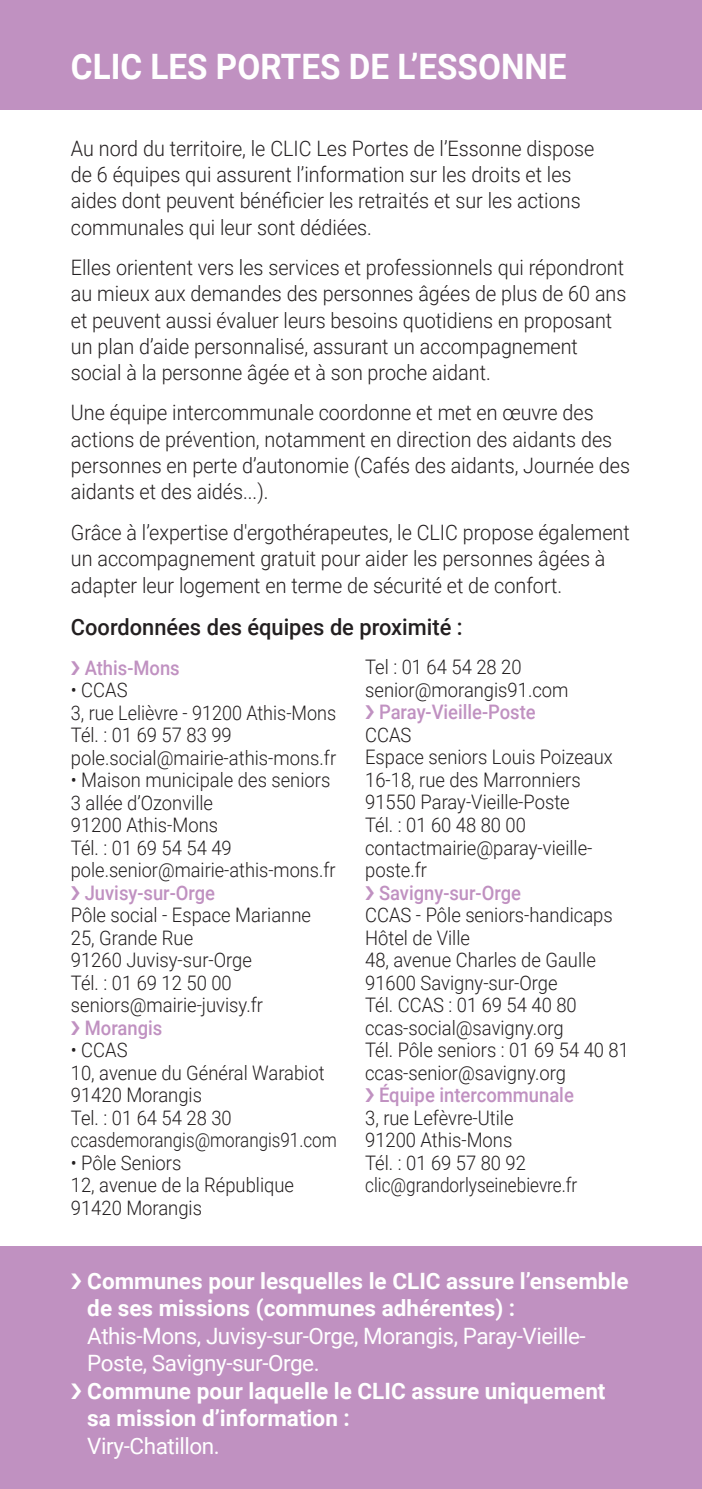
<style>
.page{position:relative;width:702px;height:1489px;background:#fff}
.page>*{position:absolute;margin:0;border:0;box-sizing:border-box;transform-origin:0 0}
.t1{font:700 35px "Roboto";color:#fff;scale:.95 1}
.t2{font:700 22.5px/27.5px "Roboto";color:#fff}
.t3{font:500 22.5px "Roboto";color:#231f20}
.t4{font:300 21.25px/26.2px "Roboto";color:#231f20;scale:.93 1}
.t5{font:300 20px/22.5px "Roboto";color:#231f20;scale:.92 1}
.t6{font:500 20px "Roboto";color:#c091c1;scale:.92 1}
.t7{font:300 20px "Roboto";color:#231f20;scale:.91 1}
.t8{font:300 20px "Roboto";color:#231f20;scale:.9 1}
.t9{font:300 20px "Roboto";color:#231f20;scale:.85 1}
.t10{font:300 20px "Roboto";color:#231f20;scale:.86 1}
.s1{font-weight:400}
</style>
<div class="page">
<div style="left:0;top:0;width:702px;height:110px;background:#c091c1"></div>
<div style="left:0;top:1245px;width:702px;height:243px;background:#c091c1"></div>
<p class="t1" style="left:71px;top:42px;width:523px">CLIC LES PORTES DE L’ESSONNE</p>
<p class="t4" style="left:71px;top:134px;width:564px">Au nord du territoire, le CLIC Les Portes de l’Essonne dispose de 6 équipes qui assurent l’information sur les droits et les aides dont peuvent bénéficier les retraités et sur les actions communales qui leur sont dédiées.</p>
<p class="t4" style="left:71px;top:253px;width:599px">Elles orientent vers les services et professionnels qui répondront au mieux aux demandes des personnes âgées de plus de 60 ans et peuvent aussi évaluer leurs besoins quotidiens en proposant un plan d’aide personnalisé, assurant un accompagnement social à la personne âgée et à son proche aidant.</p>
<p class="t4" style="left:71px;top:399px;width:602px">Une équipe intercommunale coordonne et met en œuvre des actions de prévention, notamment en direction des aidants des personnes en perte d’autonomie (Cafés des aidants, Journée des aidants et des aidés...).</p>
<p class="t4" style="left:71px;top:518px;width:602px;line-height:27px">Grâce à l’expertise d'ergothérapeutes, le CLIC propose également un accompagnement gratuit pour aider les personnes âgées à adapter leur logement en terme de sécurité et de confort.</p>
<p class="t3" style="left:71px;top:611px;width:393px">Coordonnées des équipes de proximité :</p>
<p class="t6" style="left:85px;top:653px;width:105px">Athis-Mons</p>
<p class="t5" style="left:71px;top:678px;width:63px">• CCAS</p>
<p class="t8" style="left:71px;top:698px;width:296px">3, rue Lelièvre - 91200 Athis-Mons</p>
<p class="t5" style="left:71px;top:723px;width:176px">Tél. : 01 69 57 83 99</p>
<p class="t5" style="left:71px;top:745px;width:290px">pole.social@mairie-athis-mons.fr</p>
<p class="t5" style="left:71px;top:768px;width:283px">• Maison municipale des seniors</p>
<p class="t5" style="left:71px;top:790px;width:156px">3 allée d’Ozonville</p>
<p class="t5" style="left:71px;top:813px;width:161px">91200 Athis-Mons</p>
<p class="t5" style="left:71px;top:835px;width:176px">Tél. : 01 69 54 54 49</p>
<p class="t7" style="left:71px;top:856px;width:292px">pole.senior@mairie-athis-mons.fr</p>
<p class="t6" style="left:85px;top:878px;width:143px">Juvisy-sur-Orge</p>
<p class="t5" style="left:71px;top:903px;width:262px">Pôle social - Espace Marianne</p>
<p class="t5" style="left:71px;top:925px;width:198px">25, Grande Rue<br>91260 Juvisy-sur-Orge</p>
<p class="t5" style="left:71px;top:970px;width:176px">Tél. : 01 69 12 50 00</p>
<p class="t5" style="left:71px;top:993px;width:210px">seniors@mairie-juvisy.fr</p>
<p class="t6" style="left:85px;top:1013px;width:86px">Morangis</p>
<p class="t5" style="left:71px;top:1038px;width:63px">• CCAS</p>
<p class="t5" style="left:71px;top:1060px;width:277px">10, avenue du Général Warabiot</p>
<p class="t5" style="left:71px;top:1083px;width:144px">91420 Morangis</p>
<p class="t5" style="left:71px;top:1105px;width:176px">Tel. : 01 64 54 28 30</p>
<p class="t9" style="left:71px;top:1126px;width:314px">ccasdemorangis@morangis91.com</p>
<p class="t5" style="left:71px;top:1150px;width:122px">• Pôle Seniors</p>
<p class="t5" style="left:71px;top:1173px;width:244px">12, avenue de la République</p>
<p class="t5" style="left:71px;top:1195px;width:144px">91420 Morangis</p>
<p class="t5" style="left:365px;top:655px;width:171px">Tel : 01 64 54 28 20</p>
<p class="t5" style="left:365px;top:677px;width:222px">senior@morangis91.com</p>
<p class="t6" style="left:379px;top:698px;width:172px">Paray-Vieille-Poste</p>
<p class="t5" style="left:365px;top:722px;width:270px">CCAS<br>Espace seniors Louis Poizeaux</p>
<p class="t5" style="left:365px;top:767px;width:236px">16-18, rue des Marronniers<br>91550 Paray-Vieille-Poste</p>
<p class="t5" style="left:365px;top:812px;width:176px">Tél. : 01 60 48 80 00</p>
<p class="t5" style="left:365px;top:835px;width:248px">contactmairie@paray-vieille&shy;poste.fr</p>
<p class="t6" style="left:379px;top:878px;width:156px">Savigny-sur-Orge</p>
<p class="t5" style="left:365px;top:902px;width:270px">CCAS - Pôle seniors-handicaps</p>
<p class="t5" style="left:365px;top:925px;width:115px">Hôtel de Ville</p>
<p class="t5" style="left:365px;top:947px;width:252px">48, avenue Charles de Gaulle<br>91600 Savigny-sur-Orge</p>
<p class="t5" style="left:365px;top:992px;width:231px">Tél. CCAS : 01 69 54 40 80</p>
<p class="t5" style="left:365px;top:1015px;width:217px">ccas-social@savigny.org</p>
<p class="t5" style="left:365px;top:1037px;width:288px">Tél. Pôle seniors : 01 69 54 40 81</p>
<p class="t5" style="left:365px;top:1060px;width:220px">ccas-senior@savigny.org</p>
<p class="t6" style="left:379px;top:1080px;width:213px">Équipe intercommunale</p>
<p class="t5" style="left:365px;top:1105px;width:163px">3, rue Lefèvre-Utile<br>91200 Athis-Mons</p>
<p class="t5" style="left:365px;top:1150px;width:176px">Tél. : 01 69 57 80 92</p>
<p class="t10" style="left:365px;top:1170px;width:248px">clic@grandorlyseinebievre.fr</p>
<p class="t2" style="left:87px;top:1265px;width:542px">Communes pour lesquelles le CLIC assure l’ensemble de ses missions (communes adhérentes) :<br><span class="s1">Athis-Mons, Juvisy-sur-Orge, Morangis, Paray-Vieille-Poste, Savigny-sur-Orge.</span></p>
<p class="t2" style="left:87px;top:1375px;width:519px">Commune pour laquelle le CLIC assure uniquement sa mission d’information :<br><span class="s1">Viry-Chatillon.</span></p>
</div>
